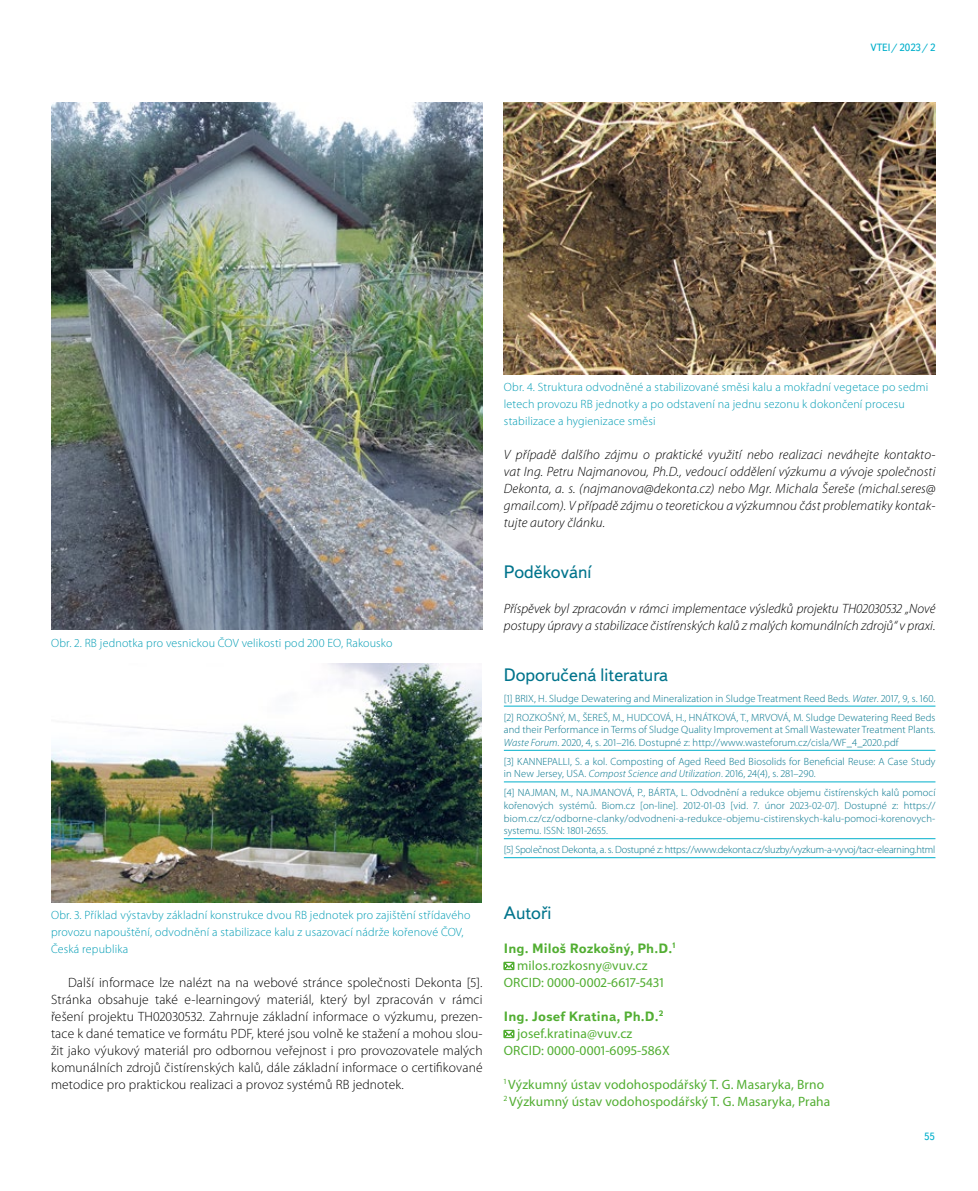
<style>
.page{position:relative;width:978px;height:1191px;background:#fff}
.page>*{position:absolute;margin:0;border:0;box-sizing:border-box;transform-origin:0 0}
.t1{font:18px "Textbook New";color:#00748c}
.t2{font:300 13.5px/17px "Myriad Pro";letter-spacing:.01em;color:#000;text-align:justify}
.t3{font:italic 300 13.5px/17px "Myriad Pro";color:#000;text-align:justify}
.t4{font:13.5px/17px "Myriad Pro";letter-spacing:.01em;color:#52ae32}
.t5{font:700 13.5px "Textbook New";letter-spacing:.01em;color:#52ae32}
.t6{font:300 12px/17px "Myriad Pro";letter-spacing:.015em;color:#009cb4}
.t7{font:300 10.5px/12.6px "Myriad Pro";letter-spacing:.01em;color:#00748c}
.t8{font:300 10.5px "Myriad Pro";letter-spacing:-.015em;color:#00748c}
.t9{font:10.5px "Textbook New";color:#00afcb}
.s1{font-style:italic}
</style>
<div class="page">
<img style="left:51px;top:102px;width:432px;height:527px">
<img style="left:51px;top:663px;width:431px;height:239px">
<hr style="left:504px;top:706px;width:431px;height:1px;background:#00afcb">
<hr style="left:504px;top:750px;width:431px;height:1px;background:#00afcb">
<hr style="left:504px;top:781px;width:431px;height:1px;background:#00afcb">
<hr style="left:504px;top:838px;width:431px;height:1px;background:#00afcb">
<hr style="left:504px;top:857px;width:431px;height:1px;background:#00afcb">
<img style="left:504px;top:103px;width:431px;height:272px">
<svg style="left:504px;top:961px;width:10px;height:9px"></svg>
<svg style="left:504px;top:1029px;width:10px;height:9px"></svg>
<p class="t9" style="left:870px;top:41px;width:67px">VTEI/ 2023/ 2</p>
<p class="t6" style="left:51px;top:634px;width:343px">Obr. 2. RB jednotka pro vesnickou ČOV velikosti pod 200 EO, Rakousko</p>
<p class="t6" style="left:51px;top:906px;width:421px">Obr. 3. Příklad výstavby základní konstrukce dvou RB jednotek pro zajištění střídavého provozu napouštění, odvodnění a stabilizace kalu z usazovací nádrže kořenové ČOV,<br>Česká republika</p>
<p class="t2" style="left:51px;top:973px;width:433px;text-indent:17px">Další informace lze nalézt na na webové stránce společnosti Dekonta [5].<br>Stránka obsahuje také e-learningový materiál, který byl zpracován v rámci řešení projektu TH02030532. Zahrnuje základní informace o výzkumu, prezen&shy;tace k dané tematice ve formátu PDF, které jsou volně ke stažení a mohou slou&shy;žit jako výukový materiál pro odbornou veřejnost i pro provozovatele malých komunálních zdrojů čistírenských kalů, dále základní informace o certifikované metodice pro praktickou realizaci a provoz systémů RB jednotek.</p>
<p class="t6" style="left:504px;top:379px;width:426px">Obr. 4. Struktura odvodněné a stabilizované směsi kalu a mokřadní vegetace po sedmi letech provozu RB jednotky a po odstavení na jednu sezonu k dokončení procesu stabilizace a hygienizace směsi</p>
<p class="t3" style="left:504px;top:446px;width:433px">V případě dalšího zájmu o praktické využití nebo realizaci neváhejte kontakto&shy;vat Ing. Petru Najmanovou, Ph.D., vedoucí oddělení výzkumu a vývoje společnosti Dekonta, a. s. (najmanova@dekonta.cz) nebo Mgr. Michala Šereše (michal.seres@ gmail.com). V případě zájmu o teoretickou a výzkumnou část problematiky kontak&shy;tujte autory článku.</p>
<h1 class="t1" style="left:504px;top:561px;width:89px">Poděkování</h1>
<p class="t3" style="left:504px;top:599px;width:433px">Příspěvek byl zpracován v rámci implementace výsledků projektu TH02030532 „Nové postupy úpravy a stabilizace čistírenských kalů z malých komunálních zdrojů“ v praxi.</p>
<h1 class="t1" style="left:504px;top:663px;width:166px">Doporučená literatura</h1>
<p class="t7" style="left:504px;top:688px;width:433px;line-height:18.9px">[1] BRIX, H. Sludge Dewatering and Mineralization in Sludge Treatment Reed Beds. <span class="s1">Water</span>. 2017, 9, s. 160. [2] ROZKOŠNÝ, M., ŠEREŠ, M., HUDCOVÁ, H., HNÁTKOVÁ, T., MRVOVÁ, M. Sludge Dewatering Reed Beds</p>
<p class="t7" style="left:504px;top:723px;width:433px">and their Performance in Terms of Sludge Quality Improvement at Small Wastewater Treatment Plants.<br><span class="s1">Waste Forum</span>. 2020, 4, s. 201–216. Dostupné z: http://www.wasteforum.cz/cisla/WF_4_2020.pdf</p>
<p class="t7" style="left:504px;top:755px;width:433px">[3] KANNEPALLI, S. a kol. Composting of Aged Reed Bed Biosolids for Beneficial Reuse: A Case Study in New Jersey, USA. <span class="s1">Compost Science and Utilization</span>. 2016, 24(4), s. 281–290.</p>
<p class="t7" style="left:504px;top:786px;width:433px;text-align:justify">[4] NAJMAN, M., NAJMANOVÁ, P., BÁRTA, L. Odvodnění a redukce objemu čistírenských kalů pomocí kořenových systémů. Biom.cz [on-line]. 2012-01-03 [vid. 7. únor 2023-02-07]. Dostupné z: https:// biom.cz/cz/odborne-clanky/odvodneni-a-redukce-objemu-cistirenskych-kalu-pomoci-korenovych&shy;systemu. ISSN: 1801-2655.</p>
<p class="t8" style="left:504px;top:843px;width:433px">[5] Společnost Dekonta, a. s. Dostupné z: https://www.dekonta.cz/sluzby/vyzkum-a-vyvoj/tacr-elearning.html</p>
<h1 class="t1" style="left:504px;top:901px;width:49px">Autoři</h1>
<p class="t5" style="left:504px;top:939px;width:173px">Ing. Miloš Rozkošný, Ph.D.<sup>1</sup></p>
<p class="t4" style="left:504px;top:956px;width:161px;text-align:center">milos.rozkosny@vuv.cz<br>ORCID: 0000-0002-6617-5431</p>
<p class="t5" style="left:504px;top:1007px;width:161px">Ing. Josef Kratina, Ph.D.<sup>2</sup></p>
<p class="t4" style="left:504px;top:1024px;width:167px;text-indent:13px">josef.kratina@vuv.cz<br>ORCID: 0000-0001-6095-586X</p>
<p class="t4" style="left:504px;top:1075px;width:328px"><sup>1</sup> Výzkumný ústav vodohospodářský T. G. Masaryka, Brno<br><sup>2</sup> Výzkumný ústav vodohospodářský T. G. Masaryka, Praha</p>
<p class="t9" style="left:924px;top:1130px;width:12px">55</p>
</div>
